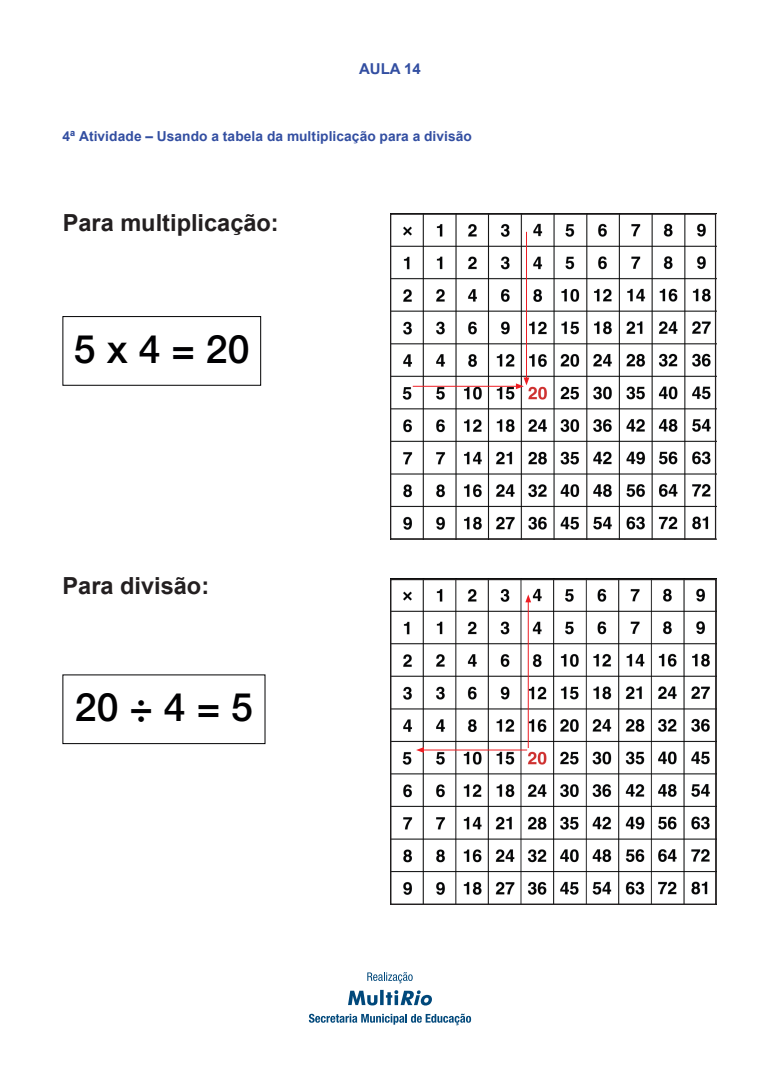
<style>
.page{position:relative;width:780px;height:1088px;background:#fff}
.page>*{position:absolute;margin:0;border:0;box-sizing:border-box;transform-origin:0 0}
.t1{font:500 39.25px "Helvetica Neue LT Std";color:#000002}
.t2{font:700 23.5px "Arial";color:#231f20}
.t3{font:700 15px "Arial";color:#324ea1}
.t4{font:700 13.75px "Arial";letter-spacing:.005em;color:#324ea1}
</style>
<div class="page">
<svg style="left:348px;top:991px;width:29px;height:14px"></svg>
<hr style="left:380px;top:990px;width:3px;height:15px;background:#00487b">
<svg style="left:386px;top:990px;width:46px;height:15px"></svg>
<svg style="left:309px;top:1014px;width:162px;height:11px"></svg>
<svg style="left:367px;top:972px;width:45px;height:11px"></svg>
<img style="left:392px;top:581px;width:322px;height:322px">
<img style="left:392px;top:215px;width:322px;height:322px">
<div style="left:63px;top:316px;width:198px;height:69px;border:1px solid #000002"></div>
<div style="left:63px;top:675px;width:202px;height:69px;border:1px solid #000002"></div>
<hr style="left:526px;top:232px;width:1px;height:147px;background:#ee1d23">
<hr style="left:528px;top:600px;width:1px;height:148px;background:#ee1d23">
<svg style="left:525px;top:594px;width:6px;height:8px"></svg>
<hr style="left:412px;top:386px;width:106px;height:1px;background:#ee1d23">
<svg style="left:516px;top:377px;width:13px;height:12px"></svg>
<hr style="left:422px;top:750px;width:105px;height:1px;background:#ee1d23">
<svg style="left:416px;top:747px;width:8px;height:6px"></svg>
<div style="left:390px;top:213px;width:326px;height:326px;border:1px solid #231f20"></div>
<div style="left:390px;top:579px;width:326px;height:326px;border:1px solid #231f20"></div>
<p class="t3" style="left:359px;top:58px;width:63px">AULA 14</p>
<p class="t4" style="left:63px;top:127px;width:411px">4ª Atividade – Usando a tabela da multiplicação para a divisão</p>
<h2 class="t2" style="left:63px;top:207px;width:217px">Para multiplicação:</h2>
<h1 class="t1" style="left:74px;top:325px;width:177px">5 x 4 = 20</h1>
<h2 class="t2" style="left:63px;top:570px;width:148px">Para divisão:</h2>
<h1 class="t1" style="left:75px;top:684px;width:180px">20 ÷ 4 = 5</h1>
</div>
